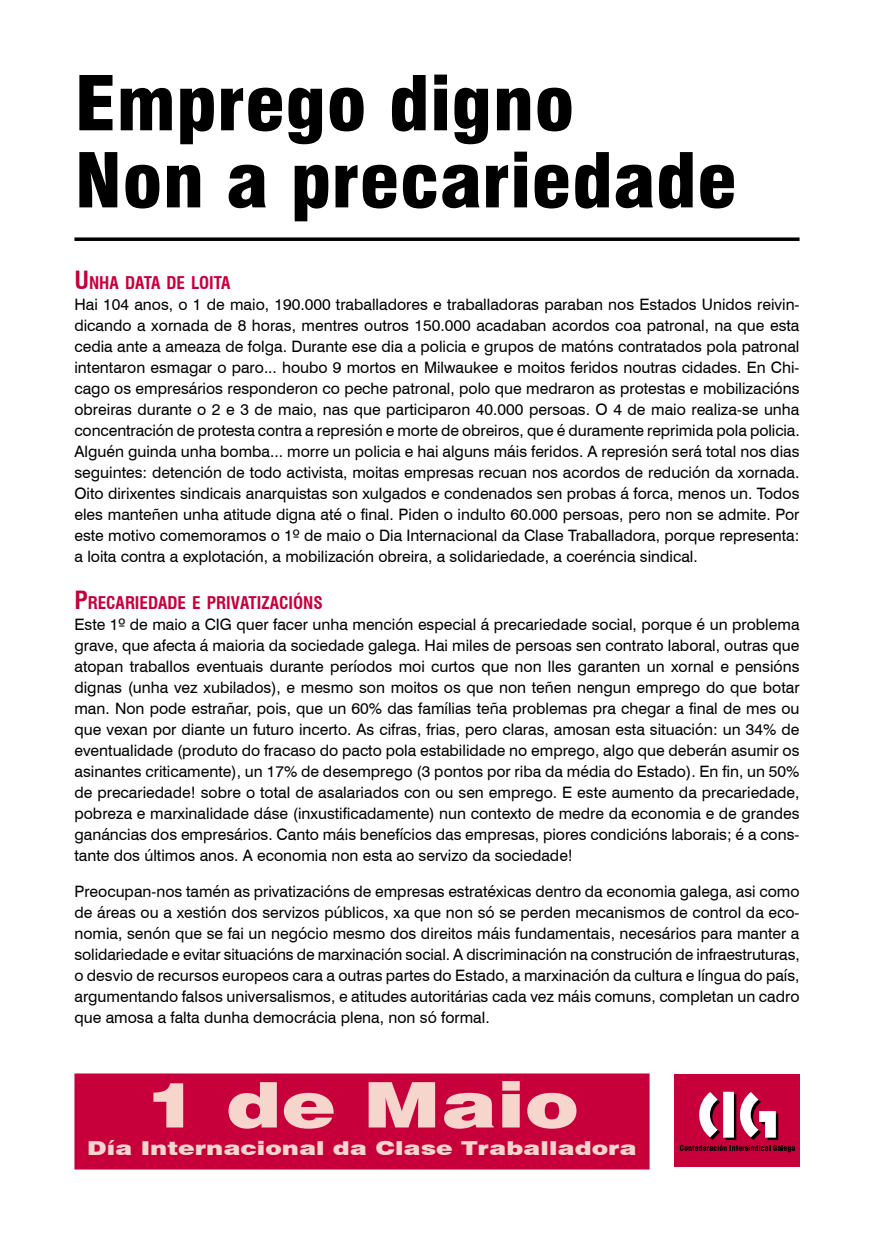
<style>
.page{position:relative;width:874px;height:1241px;background:#fff}
.page>*{position:absolute;margin:0;border:0;box-sizing:border-box;transform-origin:0 0}
.t1{font:900 condensed 73.5px/77px "Swiss 721 BT";color:#000;scale:1.1 1}
.t2{font:900 63px "Swiss 721 BT";color:#f6d5cc;scale:1.3 1}
.t3{font:900 19.25px "Swiss 721 BT";color:#f6d5cc;scale:1.3 1}
.t4{font:700 condensed 17.15px "Swiss 721 BT";color:#c7003c}
.t5{font:15.75px/21px "Swiss 721 BT";color:#000;text-align:justify}
.s1{font-size:24.5px}
</style>
<div class="page">
<div style="left:74px;top:1073px;width:575px;height:96px;background:#c7003c;border:2px solid #c7003c"></div>
<div style="left:674px;top:1074px;width:125px;height:92px;background:#c7003c"></div>
<svg style="left:679px;top:1091px;width:115px;height:61px"></svg>
<svg style="left:74px;top:237px;width:725px;height:4px;background:#1f1f1f"></svg>
<h1 class="t1" style="left:74px;top:65px;width:603px">Emprego digno<br>Non a precariedade</h1>
<p class="t4" style="left:74px;top:272px;width:157px"><span class="s1">U</span>NHA DATA DE LOITA</p>
<p class="t5" style="left:74px;top:294px;width:726px">Hai 104 anos, o 1 de maio, 190.000 traballadores e traballadoras paraban nos Estados Unidos reivin&shy;dicando a xornada de 8 horas, mentres outros 150.000 acadaban acordos coa patronal, na que esta cedia ante a ameaza de folga. Durante ese dia a policia e grupos de matóns contratados pola patronal intentaron esmagar o paro... houbo 9 mortos en Milwaukee e moitos feridos noutras cidades. En Chi&shy;cago os empresários responderon co peche patronal, polo que medraron as protestas e mobilizacións obreiras durante o 2 e 3 de maio, nas que participaron 40.000 persoas. O 4 de maio realiza-se unha concentración de protesta contra a represión e morte de obreiros, que é duramente reprimida pola policia.<br>Alguén guinda unha bomba... morre un policia e hai alguns máis feridos. A represión será total nos dias seguintes: detención de todo activista, moitas empresas recuan nos acordos de redución da xornada.<br>Oito dirixentes sindicais anarquistas son xulgados e condenados sen probas á forca, menos un. Todos eles manteñen unha atitude digna até o final. Piden o indulto 60.000 persoas, pero non se admite. Por este motivo comemoramos o 1º de maio o Dia Internacional da Clase Traballadora, porque representa: a loita contra a explotación, a mobilización obreira, a solidariedade, a coeréncia sindical.</p>
<p class="t4" style="left:74px;top:592px;width:250px"><span class="s1">P</span>RECARIEDADE E PRIVATIZACIÓNS</p>
<p class="t5" style="left:74px;top:613px;width:726px">Este 1º de maio a CIG quer facer unha mención especial á precariedade social, porque é un problema grave, que afecta á maioria da sociedade galega. Hai miles de persoas sen contrato laboral, outras que atopan traballos eventuais durante períodos moi curtos que non lles garanten un xornal e pensións dignas (unha vez xubilados), e mesmo son moitos os que non teñen nengun emprego do que botar man. Non pode estrañar, pois, que un 60% das famílias teña problemas pra chegar a final de mes ou que vexan por diante un futuro incerto. As cifras, frias, pero claras, amosan esta situación: un 34% de eventualidade (produto do fracaso do pacto pola estabilidade no emprego, algo que deberán asumir os asinantes criticamente), un 17% de desemprego (3 pontos por riba da média do Estado). En fin, un 50% de precariedade! sobre o total de asalariados con ou sen emprego. E este aumento da precariedade, pobreza e marxinalidade dáse (inxustificadamente) nun contexto de medre da economia e de grandes ganáncias dos empresários. Canto máis benefícios das empresas, piores condicións laborais; é a cons&shy;tante dos últimos anos. A economia non esta ao servizo da sociedade!</p>
<p class="t5" style="left:74px;top:880px;width:726px">Preocupan-nos tamén as privatizacións de empresas estratéxicas dentro da economia galega, asi como de áreas ou a xestión dos servizos públicos, xa que non só se perden mecanismos de control da eco&shy;nomia, senón que se fai un negócio mesmo dos direitos máis fundamentais, necesários para manter a solidariedade e evitar situacións de marxinación social. A discriminación na construción de infraestruturas, o desvio de recursos europeos cara a outras partes do Estado, a marxinación da cultura e língua do país, argumentando falsos universalismos, e atitudes autoritárias cada vez máis comuns, completan un cadro que amosa a falta dunha democrácia plena, non só formal.</p>
<h2 class="t2" style="left:145px;top:1066px;width:335px">1 de Maio</h2>
<p class="t3" style="left:87px;top:1135px;width:424px">Día Internacional da Clase Traballadora</p>
</div>
